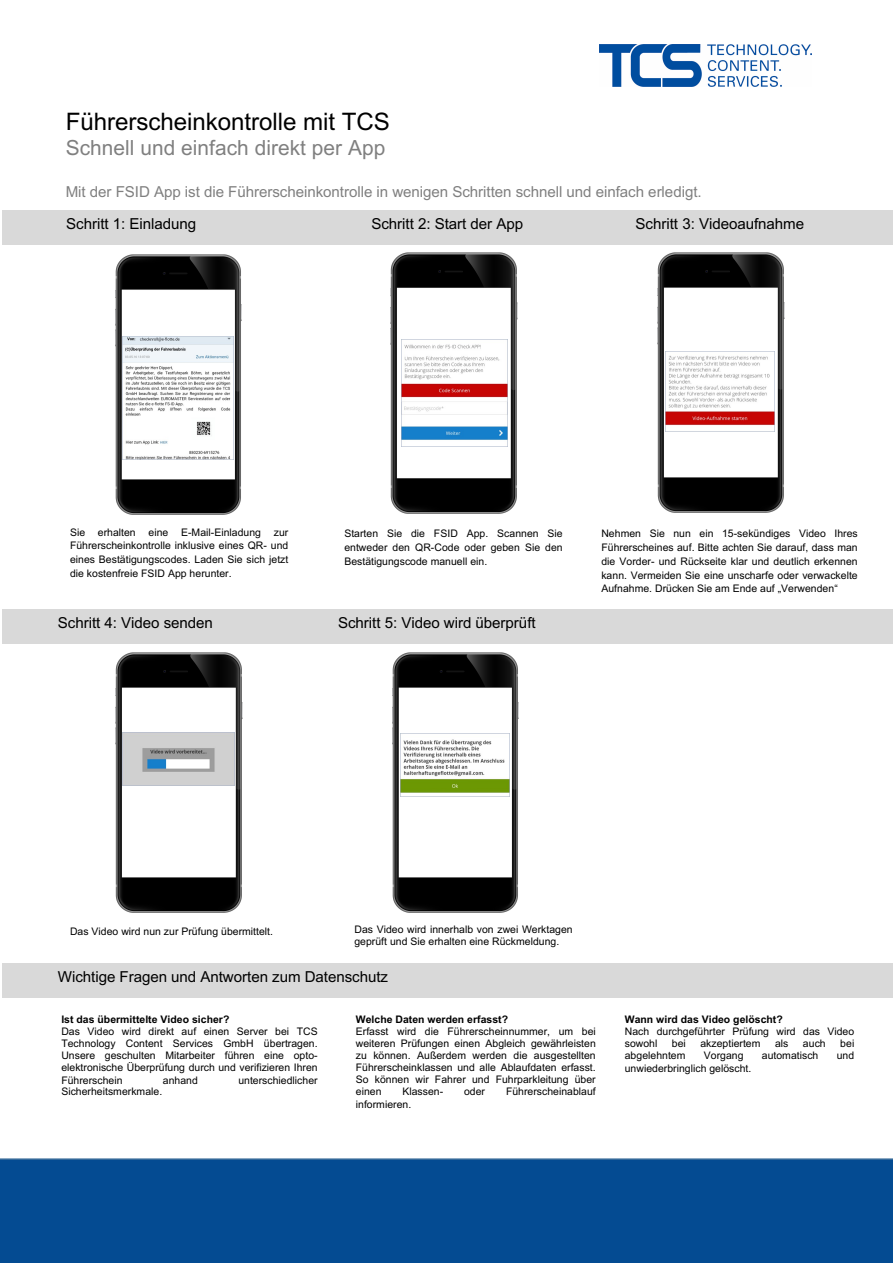
<style>
.page{position:relative;width:893px;height:1263px;background:#fff}
.page>*{position:absolute;margin:0;border:0;box-sizing:border-box;transform-origin:0 0}
.t1{font:24.15px "Arial";color:#000}
.t2{font:20.85px "Arial";letter-spacing:.005em;color:#808080}
.t3{font:15.15px "Arial";letter-spacing:-.005em;color:#000}
.t4{font:15.15px "Arial";letter-spacing:-.005em;color:#808080}
.t5{font:10.5px/13.6px "Arial";letter-spacing:.005em;color:#000;text-align:justify}
.t6{font:700 10.5px "Arial";letter-spacing:.005em;color:#000}
</style>
<div class="page">
<img style="left:392px;top:652px;width:127px;height:261px">
<img style="left:115px;top:652px;width:128px;height:261px">
<img style="left:115px;top:254px;width:127px;height:261px">
<img style="left:657px;top:252px;width:128px;height:261px">
<img style="left:122px;top:336px;width:112px;height:124px">
<img style="left:400px;top:733px;width:110px;height:63px">
<div style="left:2px;top:210px;width:891px;height:35px;background:#d9d9d9"></div>
<img style="left:599px;top:45px;width:212px;height:42px">
<img style="left:666px;top:351px;width:108px;height:80px">
<img style="left:122px;top:732px;width:112px;height:53px">
<img style="left:390px;top:252px;width:128px;height:262px">
<img style="left:401px;top:340px;width:106px;height:106px">
<div style="left:2px;top:609px;width:891px;height:35px;background:#d9d9d9"></div>
<div style="left:2px;top:963px;width:891px;height:35px;background:#d9d9d9"></div>
<div style="left:0;top:1158px;width:893px;height:105px;background:#044b92"></div>
<h1 class="t1" style="left:66px;top:108px;width:326px">Führerscheinkontrolle mit TCS</h1>
<h2 class="t2" style="left:66px;top:136px;width:321px">Schnell und einfach direkt per App</h2>
<h3 class="t4" style="left:66px;top:184px;width:637px">Mit der FSID App ist die Führerscheinkontrolle in wenigen Schritten schnell und einfach erledigt.</h3>
<h3 class="t3" style="left:66px;top:215px;width:132px">Schritt 1: Einladung</h3>
<h3 class="t3" style="left:371px;top:215px;width:153px">Schritt 2: Start der App</h3>
<h3 class="t3" style="left:636px;top:215px;width:170px">Schritt 3: Videoaufnahme</h3>
<p class="t5" style="left:70px;top:525px;width:220px">Sie erhalten eine E-Mail-Einladung zur Führerscheinkontrolle inklusive eines QR- und eines Bestätigungscodes. Laden Sie sich jetzt die kostenfreie FSID App herunter.</p>
<h3 class="t3" style="left:58px;top:614px;width:157px">Schritt 4: Video senden</h3>
<h3 class="t3" style="left:338px;top:614px;width:199px">Schritt 5: Video wird überprüft</h3>
<p class="t5" style="left:344px;top:527px;width:220px">Starten Sie die FSID App. Scannen Sie entweder den QR-Code oder geben Sie den Bestätigungscode manuell ein.</p>
<p class="t5" style="left:601px;top:527px;width:258px">Nehmen Sie nun ein 15-sekündiges Video Ihres Führerscheines auf. Bitte achten Sie darauf, dass man die Vorder- und Rückseite klar und deutlich erkennen kann. Vermeiden Sie eine unscharfe oder verwackelte Aufnahme. Drücken Sie am Ende auf „Verwenden“</p>
<p class="t5" style="left:70px;top:925px;width:205px">Das Video wird nun zur Prüfung übermittelt.</p>
<p class="t5" style="left:354px;top:924px;width:220px;line-height:11.9px">Das Video wird innerhalb von zwei Werktagen geprüft und Sie erhalten eine Rückmeldung.</p>
<h3 class="t3" style="left:58px;top:968px;width:332px">Wichtige Fragen und Antworten zum Datenschutz</h3>
<p class="t6" style="left:61px;top:1013px;width:170px">Ist das übermittelte Video sicher?</p>
<p class="t5" style="left:61px;top:1026px;width:258px;line-height:12px">Das Video wird direkt auf einen Server bei TCS Technology Content Services GmbH übertragen.<br>Unsere geschulten Mitarbeiter führen eine opto&shy;elektronische Überprüfung durch und verifizieren Ihren Führerschein</p>
<p class="t6" style="left:356px;top:1013px;width:154px">Welche Daten werden erfasst?</p>
<p class="t5" style="left:356px;top:1025px;width:241px;line-height:12.1px">Erfasst wird die Führerscheinnummer, um bei weiteren Prüfungen einen Abgleich gewährleisten zu können. Außerdem werden die ausgestellten Führerscheinklassen und alle Ablaufdaten erfasst.<br>So können wir Fahrer und Fuhrparkleitung über einen</p>
<p class="t5" style="left:163px;top:1073px;width:37px">anhand</p>
<p class="t5" style="left:238px;top:1073px;width:81px">unterschiedlicher</p>
<p class="t5" style="left:61px;top:1085px;width:102px">Sicherheitsmerkmale.</p>
<p class="t5" style="left:402px;top:1085px;width:42px">Klassen-</p>
<p class="t5" style="left:464px;top:1085px;width:22px">oder</p>
<p class="t5" style="left:506px;top:1085px;width:91px">Führerscheinablauf</p>
<p class="t5" style="left:356px;top:1097px;width:57px">informieren.</p>
<p class="t6" style="left:625px;top:1013px;width:160px">Wann wird das Video gelöscht?</p>
<p class="t5" style="left:625px;top:1026px;width:231px;line-height:11.9px">Nach durchgeführter Prüfung wird das Video sowohl</p>
<p class="t5" style="left:672px;top:1037px;width:15px">bei</p>
<p class="t5" style="left:700px;top:1037px;width:62px">akzeptiertem</p>
<p class="t5" style="left:775px;top:1037px;width:15px">als</p>
<p class="t5" style="left:803px;top:1037px;width:24px">auch</p>
<p class="t5" style="left:840px;top:1037px;width:15px">bei</p>
<p class="t5" style="left:625px;top:1049px;width:62px">abgelehntem</p>
<p class="t5" style="left:704px;top:1049px;width:41px">Vorgang</p>
<p class="t5" style="left:762px;top:1049px;width:58px">automatisch</p>
<p class="t5" style="left:837px;top:1049px;width:19px">und</p>
<p class="t5" style="left:625px;top:1061px;width:128px">unwiederbringlich gelöscht.</p>
</div>
